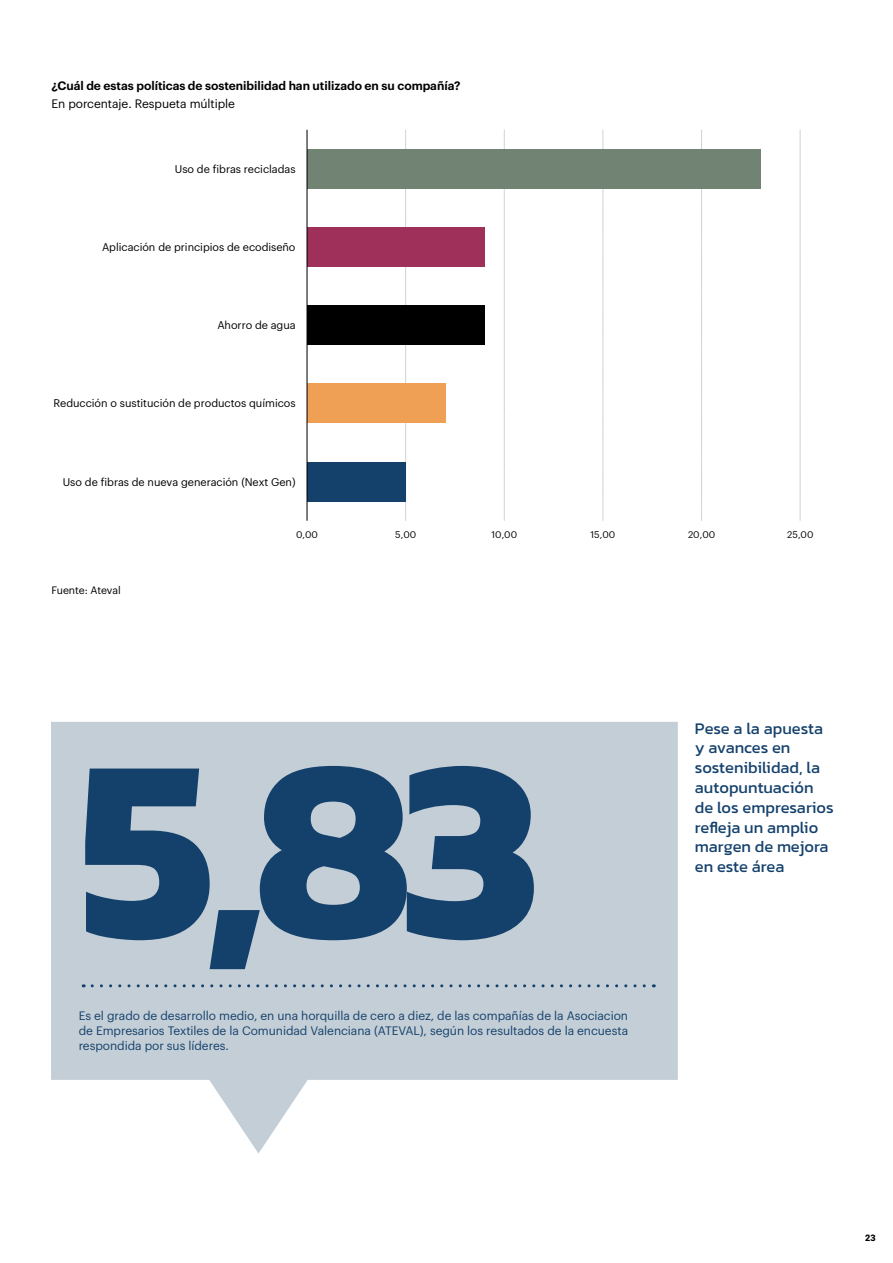
<style>
.page{position:relative;width:893px;height:1263px;background:#fff}
.page>*{position:absolute;margin:0;border:0;box-sizing:border-box;transform-origin:0 0}
.t1{font:700 262.5px "Kanit";color:#14416c}
.t2{font:16.5px/19.8px "Kanit";color:#14416c}
.t3{font:12px/15px "Graphik";letter-spacing:-.005em;color:#14416c;text-align:justify}
.t4{font:600 12px "Graphik";letter-spacing:-.005em;color:#000}
.t5{font:12px "Graphik";letter-spacing:-.005em;color:#000}
.t6{font:10.95px "Graphik";letter-spacing:-.005em;color:#000}
.t7{font:10.5px "Graphik";letter-spacing:-.005em;color:#000}
.t8{font:9.45px "Graphik";color:#000}
.t9{font:900 9px "Roboto";color:#000}
</style>
<div class="page">
<svg style="left:405px;top:130px;width:1px;height:391px"></svg>
<svg style="left:504px;top:130px;width:1px;height:391px"></svg>
<svg style="left:603px;top:130px;width:1px;height:391px"></svg>
<svg style="left:701px;top:130px;width:1px;height:391px"></svg>
<svg style="left:800px;top:130px;width:1px;height:391px"></svg>
<div style="left:307px;top:462px;width:99px;height:39px;background:#14416c"></div>
<div style="left:307px;top:384px;width:138px;height:39px;background:#f0a055"></div>
<div style="left:307px;top:306px;width:178px;height:39px;background:#000"></div>
<div style="left:307px;top:227px;width:178px;height:40px;background:#9f3059"></div>
<div style="left:307px;top:149px;width:454px;height:39px;background:#718473"></div>
<hr style="left:306px;top:130px;width:2px;height:391px;background:#000">
<svg style="left:51px;top:722px;width:627px;height:431px;fill:#c4ced6"></svg>
<svg style="left:83px;top:984px;width:561px;height:3px"></svg>
<p class="t4" style="left:51px;top:76px;width:411px">¿Cuál de estas políticas de sostenibilidad han utilizado en su compañía?</p>
<p class="t5" style="left:51px;top:95px;width:185px">En porcentaje. Respueta múltiple</p>
<p class="t6" style="left:175px;top:161px;width:122px">Uso de fibras recicladas</p>
<p class="t6" style="left:102px;top:239px;width:195px">Aplicación de principios de ecodiseño</p>
<p class="t6" style="left:217px;top:317px;width:80px">Ahorro de agua</p>
<p class="t6" style="left:53px;top:395px;width:244px">Reducción o sustitución de productos químicos</p>
<p class="t6" style="left:63px;top:473px;width:234px">Uso de fibras de nueva generación (Next Gen)</p>
<p class="t7" style="left:51px;top:582px;width:71px">Fuente: Ateval</p>
<p class="t8" style="left:296px;top:528px;width:23px">0,00</p>
<p class="t8" style="left:395px;top:528px;width:22px">5,00</p>
<p class="t8" style="left:491px;top:528px;width:27px">10,00</p>
<p class="t8" style="left:591px;top:528px;width:26px">15,00</p>
<p class="t8" style="left:688px;top:528px;width:29px">20,00</p>
<p class="t8" style="left:787px;top:528px;width:28px">25,00</p>
<h1 class="t1" style="left:79px;top:645px;width:463px">5,83</h1>
<p class="t3" style="left:79px;top:1007px;width:551px">Es el grado de desarrollo medio, en una horquilla de cero a diez, de las compañías de la Asociacion de Empresarios Textiles de la Comunidad Valenciana (ATEVAL), según los resultados de la encuesta respondida por sus líderes.</p>
<h2 class="t2" style="left:695px;top:718px;width:140px">Pese a la apuesta y avances en sostenibilidad, la autopuntuación de los empresarios refleja un amplio margen de mejora en este área</h2>
<p class="t9" style="left:865px;top:1231px;width:12px">23</p>
</div>
